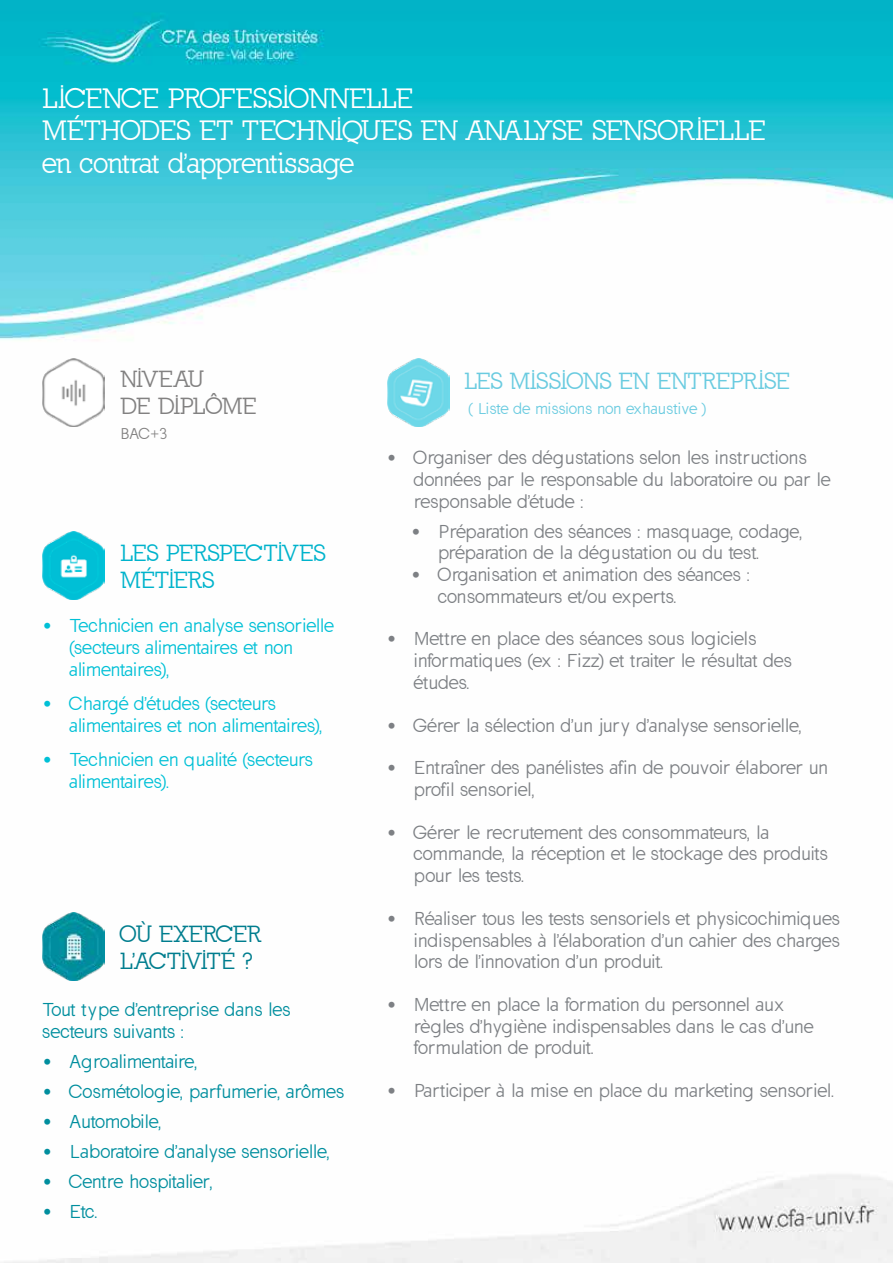
<style>
.page{position:relative;width:893px;height:1263px;background:#fff}
.page>*{position:absolute;margin:0;border:0;box-sizing:border-box;transform-origin:0 0}
.t1{font:27px/32.4px "California";color:#fff}
.t2{font:22.5px "California";color:#6acbe0}
.t3{font:22.5px/27px "California";color:#00b3cc}
.t4{font:22.5px/27px "California";color:#007d8e}
.t5{font:22.5px/27px "California";color:#828181}
.t6{font:18px/21.6px "California Sans";letter-spacing:.02em;color:#7d8084}
.t7{font:18px/21.6px "California Sans";color:#7d8084}
.t8{font:18px/21.6px "California Sans";color:#00c0d6}
.t9{font:18px/21.6px "California Sans";color:#008e9e}
.t10{font:18px "California Sans";letter-spacing:.025em;color:#008e9e}
.t11{font:15px "California Sans";letter-spacing:.025em;color:#6acbe0}
.t12{font:15px "California Sans";color:#828181}
</style>
<div class="page">
<img style="left:0;top:0;width:893px;height:1263px">
<img style="left:43px;top:358px;width:62px;height:69px">
<img style="left:43px;top:531px;width:62px;height:69px">
<img style="left:43px;top:912px;width:62px;height:69px">
<img style="left:387px;top:358px;width:62px;height:69px">
<h1 class="t1" style="left:43px;top:82px;width:724px">LICENCE PROFESSIONNELLE<br>MÉTHODES ET TECHNIQUES EN ANALYSE SENSORIELLE en contrat d'apprentissage</h1>
<p class="t5" style="left:120px;top:366px;width:138px">NIVEAU<br>DE DIPLÔME</p>
<p class="t12" style="left:120px;top:425px;width:48px">BAC+3</p>
<p class="t3" style="left:120px;top:539px;width:206px">LES PERSPECTIVES<br>MÉTIERS</p>
<p class="t8" style="left:70px;top:615px;width:266px;text-indent:-27px">• Technicien en analyse sensorielle (secteurs alimentaires et non alimentaires),</p>
<p class="t8" style="left:70px;top:693px;width:254px;text-indent:-27px">• Chargé d'études (secteurs alimentaires et non alimentaires),</p>
<p class="t8" style="left:70px;top:749px;width:245px;text-indent:-27px">• Technicien en qualité (secteurs alimentaires).</p>
<p class="t4" style="left:120px;top:920px;width:142px">OÙ EXERCER<br>L'ACTIVITÉ ?</p>
<p class="t9" style="left:43px;top:999px;width:249px">Tout type d'entreprise dans les secteurs suivants :</p>
<p class="t9" style="left:43px;top:1051px;width:156px">• Agroalimentaire,</p>
<p class="t10" style="left:43px;top:1081px;width:303px">• Cosmétologie, parfumerie, arômes</p>
<p class="t9" style="left:43px;top:1111px;width:120px">• Automobile,</p>
<p class="t9" style="left:43px;top:1141px;width:289px">• Laboratoire d'analyse sensorielle,</p>
<p class="t9" style="left:43px;top:1171px;width:172px">• Centre hospitalier,</p>
<p class="t9" style="left:43px;top:1201px;width:56px">• Etc.</p>
<p class="t2" style="left:464px;top:368px;width:327px">LES MISSIONS EN ENTREPRISE</p>
<p class="t11" style="left:469px;top:400px;width:239px">( Liste de missions non exhaustive )</p>
<p class="t6" style="left:414px;top:447px;width:418px;text-indent:-27px">• Organiser des dégustations selon les instructions données par le responsable du laboratoire ou par le responsable d'étude :</p>
<p class="t6" style="left:438px;top:521px;width:366px;text-indent:-27px">• Préparation des séances : masquage, codage, préparation de la dégustation ou du test.</p>
<p class="t7" style="left:438px;top:564px;width:313px;text-indent:-27px">• Organisation et animation des séances : consommateurs et/ou experts.</p>
<p class="t6" style="left:414px;top:628px;width:379px;text-indent:-27px">• Mettre en place des séances sous logiciels informatiques (ex : Fizz) et traiter le résultat des études.</p>
<p class="t7" style="left:387px;top:714px;width:416px">• Gérer la sélection d'un jury d'analyse sensorielle,</p>
<p class="t7" style="left:414px;top:757px;width:415px;text-indent:-27px">• Entraîner des panélistes afin de pouvoir élaborer un profil sensoriel,</p>
<p class="t7" style="left:414px;top:822px;width:415px;text-indent:-27px">• Gérer le recrutement des consommateurs, la commande, la réception et le stockage des produits pour les tests.</p>
<p class="t6" style="left:414px;top:908px;width:427px;text-align:justify;text-indent:-27px">• Réaliser tous les tests sensoriels et physicochimiques indispensables à l'élaboration d'un cahier des charges lors de l'innovation d'un produit.</p>
<p class="t6" style="left:414px;top:994px;width:401px;text-indent:-27px">• Mettre en place la formation du personnel aux règles d'hygiène indispensables dans le cas d'une formulation de produit.</p>
<p class="t6" style="left:387px;top:1080px;width:448px">• Participer à la mise en place du marketing sensoriel.</p>
</div>
